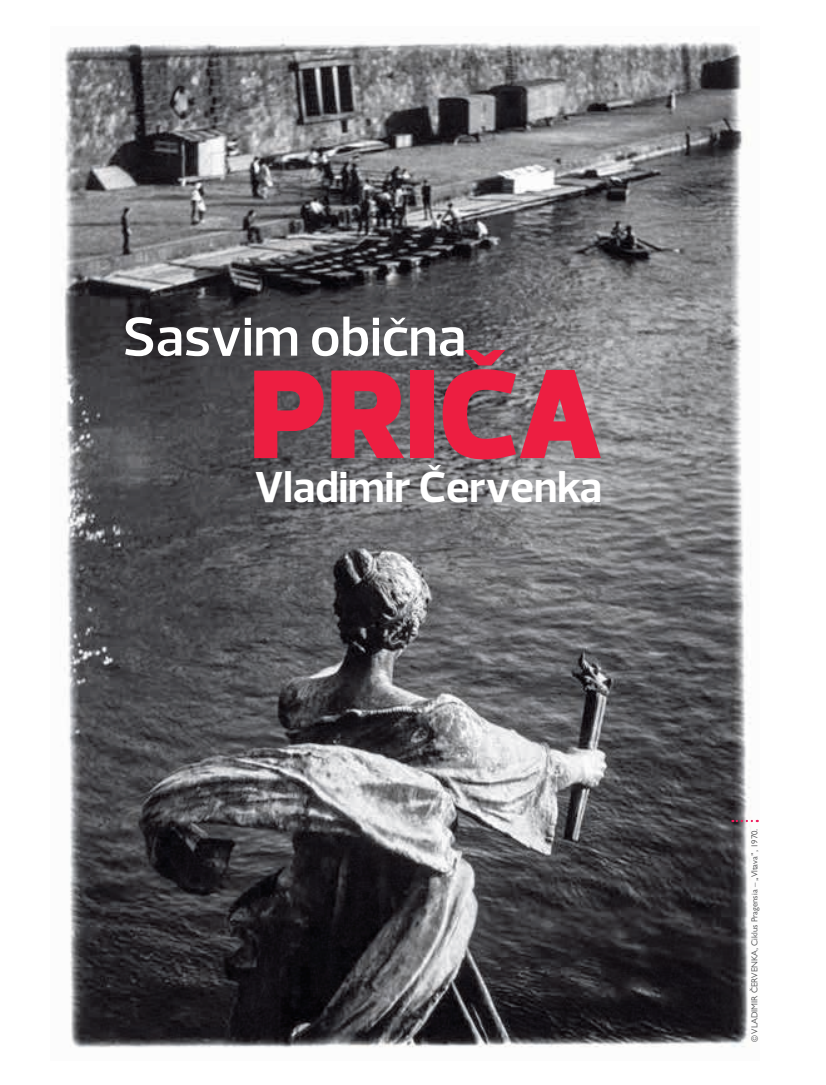
<style>
.page{position:relative;width:826px;height:1085px;background:#fff}
.page>*{position:absolute;margin:0;border:0;box-sizing:border-box;transform-origin:0 0}
.Naslov_thin{font:900 128.5px "Prelo";color:#ed1e41}
.Foto_iii_ok{font:600 55.75px "Prelo";color:#fff}
.Foto_iii_ok-2{font:700 44.12px "Prelo";color:#fff}
.Foto_iii_ok-3{font:8.75px "Gill Sans MT Pro";color:#4b4c4d}
</style>
<div class="page">
<img style="left:60px;top:36px;width:699px;height:1012px">
<svg style="left:732px;top:819px;width:25px;height:3px"></svg>
<p class="Foto_iii_ok" style="left:122px;top:302px;width:345px">Sasvim obična</p>
<p class="Naslov_thin" style="left:249px;top:336px;width:354px">PRIČA</p>
<p class="Foto_iii_ok-2" style="left:255px;top:460px;width:349px">Vladimir Červenka</p>
<p class="Foto_iii_ok-3" style="left:749px;top:1042px;width:215px;rotate:-90deg">© VLADIMIR ČERVENKA, Ciklus Pragensia – „Vltava”, 1970.</p>
</div>
